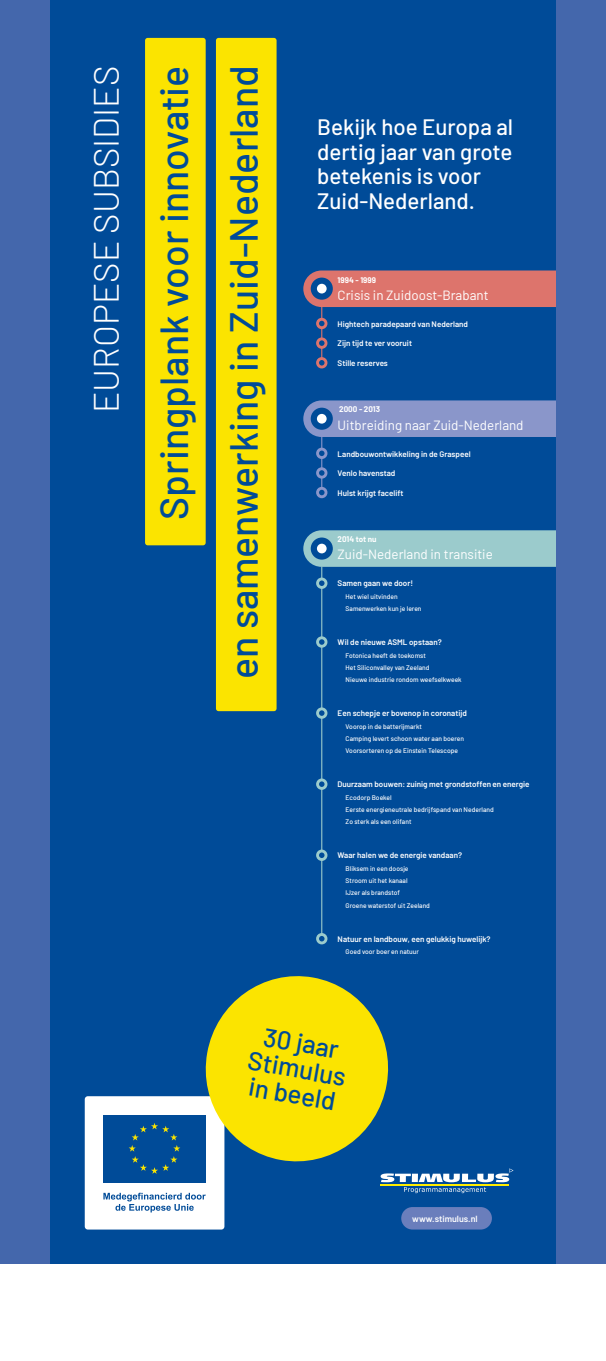
<style>
.page{position:relative;width:606px;height:1361px;background:#fff}
.page>*{position:absolute;margin:0;border:0;box-sizing:border-box;transform-origin:0 0}
.t1{font:500 39.15px/69.4px "Barlow";color:#004b98;text-align:right}
.t2{font:300 35.25px "Barlow";color:#fff}
.t3{font:500 25.8px/25.8px "Barlow";color:#004b98;text-align:center}
.t4{font:500 22.35px/24.5px "Barlow";color:#fff}
.t5{font:13.35px "Barlow";color:#fff}
.t6{font:600 8.85px "Barlow";color:#fff}
.t7{font:600 7.95px "Barlow";color:#fff}
.t8{font:700 7.95px "Barlow";color:#fff}
.t9{font:500 6.75px/12.3px "Barlow";color:#fff}
</style>
<div class="page">
<div style="left:0;top:0;width:606px;height:1263px;background:#4467ac"></div>
<div style="left:50px;top:0;width:506px;height:1263px;background:#004b98"></div>
<svg style="left:303px;top:530px;width:253px;height:37px;background:#96c6ca"></svg>
<div style="left:303px;top:400px;width:253px;height:37px;background:#8a96ca"></div>
<div style="left:303px;top:270px;width:253px;height:37px;background:#dd746c"></div>
<div style="left:145px;top:38px;width:61px;height:507px;background:#fbe400;border-radius:3px"></div>
<div style="left:216px;top:38px;width:61px;height:673px;background:#fbe400;border-radius:3px"></div>
<hr style="left:321px;top:307px;width:1px;height:60px;background:#dd746c">
<hr style="left:321px;top:436px;width:1px;height:54px;background:#8a96ca">
<div style="left:311px;top:537px;width:22px;height:22px;background:#004b98;border-radius:50%"></div>
<div style="left:317px;top:544px;width:10px;height:9px;background:#fff;border-radius:50%"></div>
<div style="left:311px;top:278px;width:22px;height:22px;background:#004b98;border-radius:50%"></div>
<div style="left:317px;top:284px;width:10px;height:9px;background:#fff;border-radius:50%"></div>
<div style="left:311px;top:408px;width:22px;height:22px;background:#004b98;border-radius:50%"></div>
<div style="left:317px;top:414px;width:10px;height:10px;background:#fff;border-radius:50%"></div>
<hr style="left:321px;top:567px;width:1px;height:371px;background:#9bcbcc">
<div style="left:318px;top:319px;width:8px;height:9px;background:#004b98;border-radius:50%"></div>
<div style="left:316px;top:318px;width:11px;height:11px;border:3px solid #dd746c;border-radius:50%"></div>
<div style="left:318px;top:339px;width:8px;height:8px;background:#004b98;border-radius:50%"></div>
<div style="left:316px;top:337px;width:11px;height:12px;border:3px solid #dd746c;border-radius:50%"></div>
<div style="left:318px;top:358px;width:8px;height:9px;background:#004b98;border-radius:50%"></div>
<div style="left:316px;top:357px;width:11px;height:11px;border:3px solid #dd746c;border-radius:50%"></div>
<div style="left:318px;top:449px;width:8px;height:8px;background:#004b98;border-radius:50%"></div>
<div style="left:316px;top:448px;width:11px;height:11px;border:3px solid #8a96ca;border-radius:50%"></div>
<div style="left:318px;top:469px;width:8px;height:8px;background:#004b98;border-radius:50%"></div>
<div style="left:316px;top:467px;width:11px;height:12px;border:3px solid #8a96ca;border-radius:50%"></div>
<div style="left:316px;top:487px;width:11px;height:11px;border:3px solid #8a96ca;border-radius:50%"></div>
<div style="left:318px;top:579px;width:8px;height:8px;background:#004b98;border-radius:50%"></div>
<div style="left:316px;top:577px;width:11px;height:12px;border:3px solid #9bcbcc;border-radius:50%"></div>
<div style="left:318px;top:638px;width:8px;height:8px;background:#004b98;border-radius:50%"></div>
<div style="left:316px;top:636px;width:11px;height:12px;border:3px solid #9bcbcc;border-radius:50%"></div>
<div style="left:318px;top:709px;width:8px;height:8px;background:#004b98;border-radius:50%"></div>
<div style="left:316px;top:707px;width:11px;height:12px;border:3px solid #9bcbcc;border-radius:50%"></div>
<div style="left:318px;top:780px;width:8px;height:8px;background:#004b98;border-radius:50%"></div>
<div style="left:316px;top:778px;width:11px;height:12px;border:3px solid #9bcbcc;border-radius:50%"></div>
<div style="left:318px;top:851px;width:8px;height:8px;background:#004b98;border-radius:50%"></div>
<div style="left:316px;top:849px;width:11px;height:12px;border:3px solid #9bcbcc;border-radius:50%"></div>
<div style="left:318px;top:934px;width:8px;height:9px;background:#004b98;border-radius:50%"></div>
<div style="left:316px;top:933px;width:11px;height:11px;border:3px solid #9bcbcc;border-radius:50%"></div>
<div style="left:85px;top:1096px;width:139px;height:133px;background:#fff;border-radius:3px"></div>
<div style="left:103px;top:1114px;width:103px;height:68px;background:#004b98"></div>
<svg style="left:129px;top:1123px;width:51px;height:51px"></svg>
<svg style="left:103px;top:1192px;width:103px;height:20px"></svg>
<div style="left:401px;top:1207px;width:91px;height:22px;background:#6a7ebc;border-radius:11px"></div>
<svg style="left:381px;top:1168px;width:132px;height:25px"></svg>
<svg style="left:198px;top:976px;width:191px;height:192px;fill:#fbe400"></svg>
<h2 class="t2" style="left:81px;top:413px;width:349px;rotate:-90deg">EUROPESE SUBSIDIES</h2>
<h1 class="t1" style="left:136px;top:679px;width:615px;rotate:-90deg">Springplank voor innovatie<br>en samenwerking in Zuid-Nederland</h1>
<h3 class="t4" style="left:317px;top:113px;width:197px">Bekijk hoe Europa al dertig jaar van grote betekenis is voor<br>Zuid-Nederland.</h3>
<p class="t8" style="left:338px;top:274px;width:40px">1994 - 1999</p>
<h3 class="t5" style="left:338px;top:285px;width:152px">Crisis in Zuidoost-Brabant</h3>
<p class="t7" style="left:338px;top:318px;width:132px">Hightech paradepaard van Nederland</p>
<p class="t7" style="left:338px;top:337px;width:76px">Zijn tijd te ver vooruit</p>
<p class="t7" style="left:338px;top:357px;width:52px">Stille reserves</p>
<p class="t8" style="left:339px;top:404px;width:42px">2000 - 2013</p>
<h3 class="t5" style="left:338px;top:415px;width:187px">Uitbreiding naar Zuid-Nederland</h3>
<p class="t7" style="left:338px;top:448px;width:134px">Landbouwontwikkeling in de Graspeel</p>
<p class="t7" style="left:338px;top:467px;width:59px">Venlo havenstad</p>
<p class="t7" style="left:338px;top:487px;width:67px">Hulst krijgt facelift</p>
<p class="t8" style="left:338px;top:533px;width:41px">2014 tot nu</p>
<h3 class="t5" style="left:338px;top:545px;width:157px">Zuid-Nederland in transitie</h3>
<p class="t7" style="left:338px;top:578px;width:77px">Samen gaan we door!</p>
<p class="t9" style="left:346px;top:589px;width:77px">Het wiel uitvinden<br>Samenwerken kun je leren</p>
<p class="t7" style="left:338px;top:636px;width:106px">Wil de nieuwe ASML opstaan?</p>
<p class="t9" style="left:346px;top:648px;width:117px">Fotonica heeft de toekomst<br>Het Siliconvalley van Zeeland<br>Nieuwe industrie rondom weefselkweek</p>
<p class="t7" style="left:338px;top:707px;width:131px">Een schepje er bovenop in coronatijd</p>
<p class="t9" style="left:346px;top:719px;width:120px">Voorop in de batterijmarkt<br>Camping levert schoon water aan boeren<br>Voorsorteren op de Einstein Telescope</p>
<p class="t7" style="left:338px;top:779px;width:193px">Duurzaam bouwen: zuinig met grondstoffen en energie</p>
<p class="t9" style="left:346px;top:790px;width:150px">Ecodorp Boekel<br>Eerste energieneutrale bedrijfspand van Nederland<br>Zo sterk als een olifant</p>
<p class="t7" style="left:338px;top:850px;width:126px">Waar halen we de energie vandaan?</p>
<p class="t9" style="left:346px;top:861px;width:86px">Bliksem in een doosje<br>Stroom uit het kanaal<br>IJzer als brandstof<br>Groene waterstof uit Zeeland</p>
<p class="t7" style="left:338px;top:933px;width:154px">Natuur en landbouw, een gelukkig huwelijk?</p>
<p class="t9" style="left:346px;top:945px;width:75px">Goed voor boer en natuur</p>
<h3 class="t3" style="left:255px;top:1019px;width:101px;rotate:10deg">30 jaar<br>Stimulus in beeld</h3>
<h3 class="t6" style="left:412px;top:1212px;width:67px">www.stimulus.nl</h3>
</div>
